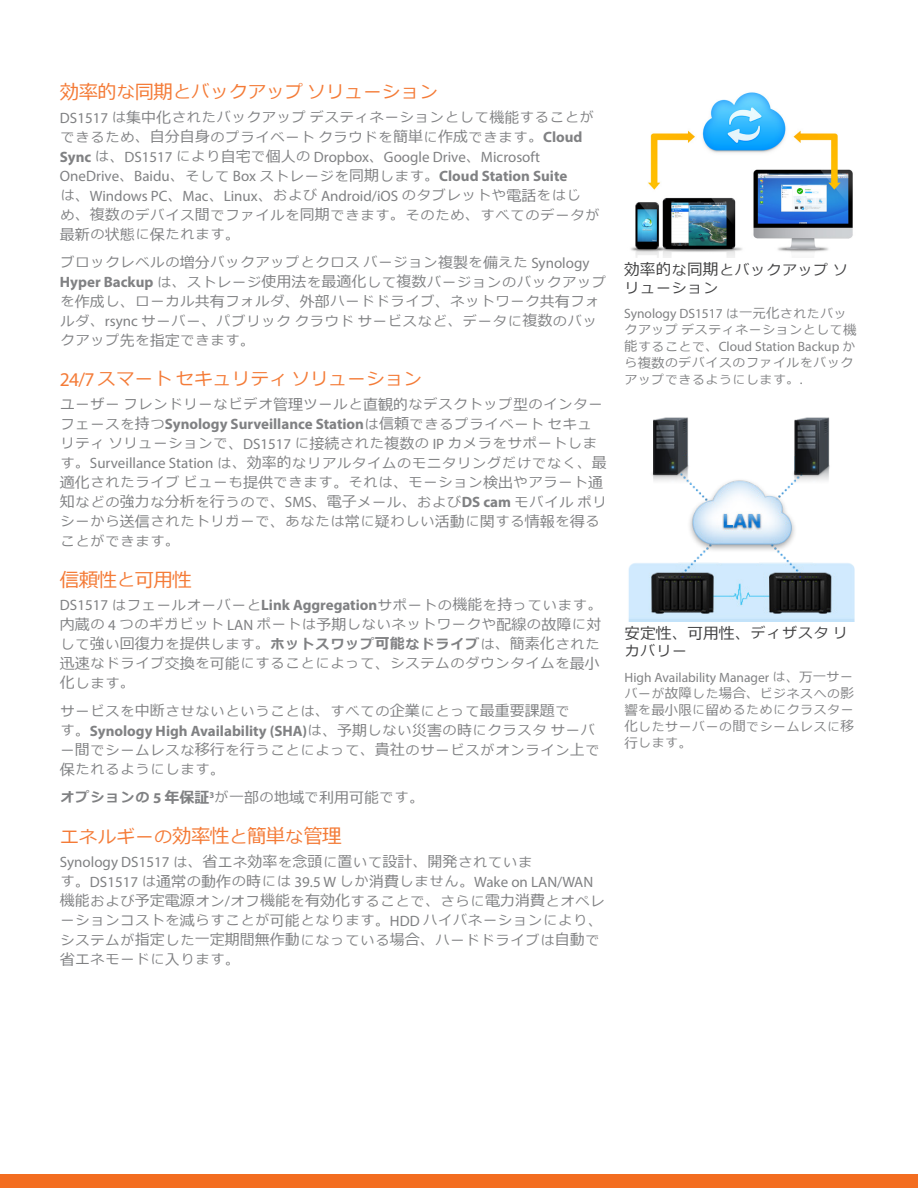
<style>
.page{position:relative;width:918px;height:1188px;background:#fff}
.page>*{position:absolute;margin:0;border:0;box-sizing:border-box;transform-origin:0 0}
.Chapter_Title_1{font:19.5px "Meiryo";letter-spacing:-.04em;color:#f47b37}
.Chapter_Title_1-2{font:17.55px "Meiryo";letter-spacing:.065em;color:#f47b37}
.Graphic_Title{font:15.75px "Meiryo";color:#414142}
.Body_Content{font:15px/19.5px "Myriad Pro";color:#808183}
.Body_Content-2{font:700 15px "Myriad Pro";color:#808183}
.Body_Content-3{font:15px "Meiryo";color:#808183}
.Graphic_Title-2{font:14.25px/18px "Meiryo";letter-spacing:.11em;color:#414142}
.Body_Content-4{font:13.5px/19.5px "Meiryo";letter-spacing:.11em;color:#808183}
.Graphic_Text{font:13.5px "Myriad Pro";color:#808183}
.Graphic_Text-2{font:12.15px/16.5px "Meiryo";letter-spacing:.11em;color:#808183}
.s1{font-size:19.5px}
.s2{font-family:"Myriad Pro";font-size:15px}
.s3{font-size:15px}
.s4{font-family:"Myriad Pro";font-weight:700;font-size:15px}
.s5{font-weight:700}
.s6{font-family:"Meiryo";font-size:13.5px}
.s7{font-family:"Meiryo"}
.s8{font-size:13.5px}
.s9{font-family:"Myriad Pro";font-size:19.5px}
.s10{font-family:"Meiryo";font-weight:400;font-size:13.5px}
.s11{font-family:"Meiryo";font-weight:400}
.s12{font-size:17.55px}
.s13{font-weight:700;font-size:15px}
.s14{font-weight:700;font-size:13.5px}
.s15{font-family:"Myriad Pro";font-weight:700}
.s16{font-size:15.75px}
.s17{font-family:"Meiryo";font-size:12.15px}
.s18{font-family:"Myriad Pro";font-size:13.5px}
.s19{font-size:14.25px}
</style>
<div class="page">
<div style="left:0;top:1174px;width:918px;height:14px;background:#f36d20"></div>
<img style="left:631px;top:92px;width:222px;height:166px">
<img style="left:628px;top:417px;width:227px;height:204px">
<p class="Chapter_Title_1-2" style="left:60px;top:80px;width:379px"><span class="s1">効率的</span>な<span class="s1">同期</span>とバックアップソリューション</p>
<p class="Body_Content-4" style="left:60px;top:108px;width:535px"><span class="s2">DS1517</span> は<span class="s3">集中化</span>されたバックアップデスティネーションとして<span class="s3">機能</span>することができるため<span class="s3">、自分自身</span>のプライベートクラウドを<span class="s3">簡単</span>に<span class="s3">作成</span>できます<span class="s3">。</span><span class="s4">Cloud</span></p>
<p class="Body_Content" style="left:60px;top:147px;width:522px"><span class="s5">Sync</span> <span class="s6">は</span><span class="s7">、</span>DS1517 <span class="s6">により</span><span class="s7">自宅</span><span class="s6">で</span><span class="s7">個人</span><span class="s6">の</span> Dropbox<span class="s7">、</span>Google Drive<span class="s7">、</span>Microsoft<br>OneDrive<span class="s7">、</span>Baidu<span class="s7">、</span><span class="s6">そして</span> Box <span class="s6">ストレージを</span><span class="s7">同期</span><span class="s6">します</span><span class="s7">。</span><span class="s5">Cloud Station Suite</span><span class="s6">は</span><span class="s7">、</span>Windows PC<span class="s7">、</span>Mac<span class="s7">、</span>Linux<span class="s7">、</span><span class="s6">および</span> Android/iOS <span class="s6">のタブレットや</span><span class="s7">電話</span><span class="s6">をはじ</span></p>
<p class="Body_Content-4" style="left:61px;top:206px;width:540px">め<span class="s3">、複数</span>のデバイス<span class="s3">間</span>でファイルを<span class="s3">同期</span>できます<span class="s3">。</span>そのため<span class="s3">、</span>すべてのデータが</p>
<p class="Body_Content-3" style="left:60px;top:224px;width:181px">最新<span class="s8">の</span>状態<span class="s8">に</span>保<span class="s8">たれます</span>。</p>
<p class="Body_Content-4" style="left:60px;top:253px;width:547px">ブロックレベルの<span class="s3">増分</span>バックアップとクロスバージョン<span class="s3">複製</span>を<span class="s3">備</span>えた <span class="s2">Synology </span><span class="s4">Hyper Backup</span> は<span class="s3">、</span>ストレージ<span class="s3">使用法</span>を<span class="s3">最適化</span>して<span class="s3">複数</span>バージョンのバックアップを<span class="s3">作成</span>し<span class="s3">、</span>ローカル<span class="s3">共有</span>フォルダ<span class="s3">、外部</span>ハードドライブ<span class="s3">、</span>ネットワーク<span class="s3">共有</span>フォルダ<span class="s3">、</span><span class="s2">rsync</span> サーバー<span class="s3">、</span>パブリッククラウドサービスなど<span class="s3">、</span>データに<span class="s3">複数</span>のバックアップ<span class="s3">先</span>を<span class="s3">指定</span>できます<span class="s3">。</span></p>
<p class="Chapter_Title_1-2" style="left:60px;top:367px;width:363px"><span class="s9">24/7</span> スマートセキュリティソリューション</p>
<p class="Body_Content-4" style="left:61px;top:395px;width:543px">ユーザーフレンドリーなビデオ<span class="s3">管理</span>ツールと<span class="s3">直観的</span>なデスクトップ<span class="s3">型</span>のインター</p>
<p class="Body_Content-2" style="left:61px;top:414px;width:532px"><span class="s10">フェースを</span><span class="s11">持</span><span class="s10">つ</span>Synology Surveillance Station<span class="s10">は</span><span class="s11">信頼</span><span class="s10">できるプライベートセキュ</span></p>
<p class="Body_Content-4" style="left:60px;top:434px;width:548px">リティソリューションで<span class="s3">、</span><span class="s2">DS1517</span> に<span class="s3">接続</span>された<span class="s3">複数</span>の <span class="s2">IP</span> カメラをサポートします<span class="s3">。</span><span class="s2">Surveillance Station</span> は<span class="s3">、効率的</span>なリアルタイムのモニタリングだけでなく<span class="s3">、最適化</span>されたライブビューも<span class="s3">提供</span>できます<span class="s3">。</span>それは<span class="s3">、</span>モーション<span class="s3">検出</span>やアラート<span class="s3">通知</span>などの<span class="s3">強力</span>な<span class="s3">分析</span>を<span class="s3">行</span>うので<span class="s3">、</span><span class="s2">SMS</span><span class="s3">、電子</span>メール<span class="s3">、</span>および<span class="s4">DS cam</span> モバイルポリシーから<span class="s3">送信</span>されたトリガーで<span class="s3">、</span>あなたは<span class="s3">常</span>に<span class="s3">疑</span>わしい<span class="s3">活動</span>に<span class="s3">関</span>する<span class="s3">情報</span>を<span class="s3">得</span>ることができます<span class="s3">。</span></p>
<p class="Chapter_Title_1" style="left:60px;top:566px;width:133px">信頼性<span class="s12">と</span>可用性</p>
<p class="Body_Content-4" style="left:60px;top:596px;width:544px"><span class="s2">DS1517</span> はフェールオーバーと<span class="s4">Link Aggregation</span>サポートの<span class="s3">機能</span>を<span class="s3">持</span>っています<span class="s3">。内蔵</span>の <span class="s2">4</span> つのギガビット <span class="s2">LAN</span> ポートは<span class="s3">予期</span>しないネットワークや<span class="s3">配線</span>の<span class="s3">故障</span>に<span class="s3">対</span>して<span class="s3">強</span>い<span class="s3">回復力</span>を<span class="s3">提供</span>します<span class="s3">。</span><span class="s5">ホットスワップ</span><span class="s13">可能</span><span class="s5">なドライブ</span>は<span class="s3">、簡素化</span>された<span class="s3">迅速</span>なドライブ<span class="s3">交換</span>を<span class="s3">可能</span>にすることによって<span class="s3">、</span>システムのダウンタイムを<span class="s3">最小化</span>します<span class="s3">。</span></p>
<p class="Body_Content-4" style="left:61px;top:702px;width:510px">サービスを<span class="s3">中断</span>させないということは<span class="s3">、</span>すべての<span class="s3">企業</span>にとって<span class="s3">最重要課題</span>で</p>
<p class="Body_Content-2" style="left:61px;top:721px;width:535px"><span class="s10">す</span><span class="s11">。</span>Synology High Availability (SHA)<span class="s10">は</span><span class="s11">、予期</span><span class="s10">しない</span><span class="s11">災害</span><span class="s10">の</span><span class="s11">時</span><span class="s10">にクラスタサーバ</span></p>
<p class="Body_Content-4" style="left:60px;top:741px;width:541px">ー<span class="s3">間</span>でシームレスな<span class="s3">移行</span>を<span class="s3">行</span>うことによって<span class="s3">、貴社</span>のサービスがオンライン<span class="s3">上</span>で<span class="s3">保</span>たれるようにします<span class="s3">。</span></p>
<p class="Body_Content-3" style="left:61px;top:787px;width:365px"><span class="s14">オプションの</span> <span class="s15">5</span> <span class="s5">年保証</span><sup>3</sup><span class="s8">が</span>一部<span class="s8">の</span>地域<span class="s8">で</span>利用可能<span class="s8">です</span>。</p>
<p class="Chapter_Title_1-2" style="left:61px;top:824px;width:282px">エネルギーの<span class="s1">効率性</span>と<span class="s1">簡単</span>な<span class="s1">管理</span></p>
<p class="Body_Content" style="left:60px;top:852px;width:535px">Synology DS1517 <span class="s6">は</span><span class="s7">、省</span><span class="s6">エネ</span><span class="s7">効率</span><span class="s6">を</span><span class="s7">念頭</span><span class="s6">に</span><span class="s7">置</span><span class="s6">いて</span><span class="s7">設計、開発</span><span class="s6">されていま<br>す</span><span class="s7">。</span>DS1517 <span class="s6">は</span><span class="s7">通常</span><span class="s6">の</span><span class="s7">動作</span><span class="s6">の</span><span class="s7">時</span><span class="s6">には</span> 39.5 W <span class="s6">しか</span><span class="s7">消費</span><span class="s6">しません</span><span class="s7">。</span>Wake on LAN/WAN</p>
<p class="Body_Content-4" style="left:60px;top:892px;width:546px"><span class="s3">機能</span>および<span class="s3">予定電源</span>オン<span class="s2">/</span>オフ<span class="s3">機能</span>を<span class="s3">有効化</span>することで<span class="s3">、</span>さらに<span class="s3">電力消費</span>とオペレーションコストを<span class="s3">減</span>らすことが<span class="s3">可能</span>となります<span class="s3">。</span><span class="s2">HDD</span> ハイバネーションにより<span class="s3">、</span>システムが<span class="s3">指定</span>した<span class="s3">一定期間無作動</span>になっている<span class="s3">場合、</span>ハードドライブは<span class="s3">自動</span>で<span class="s3">省</span>エネモードに<span class="s3">入</span>ります<span class="s3">。</span></p>
<p class="Graphic_Title-2" style="left:624px;top:261px;width:225px"><span class="s16">効率的</span>な<span class="s16">同期</span>とバックアップソリューション</p>
<p class="Graphic_Text" style="left:624px;top:305px;width:224px">Synology DS1517 <span class="s17">は</span><span class="s7">一元化</span><span class="s17">されたバッ</span></p>
<p class="Graphic_Text-2" style="left:625px;top:322px;width:233px">クアップデスティネーションとして<span class="s8">機</span></p>
<p class="Graphic_Text" style="left:624px;top:338px;width:232px"><span class="s7">能</span><span class="s17">することで</span><span class="s7">、</span>Cloud Station Backup <span class="s17">か</span></p>
<p class="Graphic_Text-2" style="left:625px;top:355px;width:230px">ら<span class="s8">複数</span>のデバイスのファイルをバックアップできるようにします<span class="s8">。</span><span class="s18">.</span></p>
<p class="Graphic_Title" style="left:624px;top:622px;width:225px">安定性、可用性、<span class="s19">ディザスタリ</span></p>
<p class="Graphic_Title-2" style="left:625px;top:643px;width:63px">カバリー</p>
<p class="Graphic_Text" style="left:624px;top:669px;width:230px">High Availability Manager <span class="s17">は</span><span class="s7">、万一</span><span class="s17">サー</span></p>
<p class="Graphic_Text-2" style="left:624px;top:686px;width:231px;text-align:justify">バーが<span class="s8">故障</span>した<span class="s8">場合、</span>ビジネスへの<span class="s8">影響</span>を<span class="s8">最小限</span>に<span class="s8">留</span>めるためにクラスター<span class="s8">化</span>したサーバーの<span class="s8">間</span>でシームレスに<span class="s8">移行</span>します<span class="s8">。</span></p>
</div>
